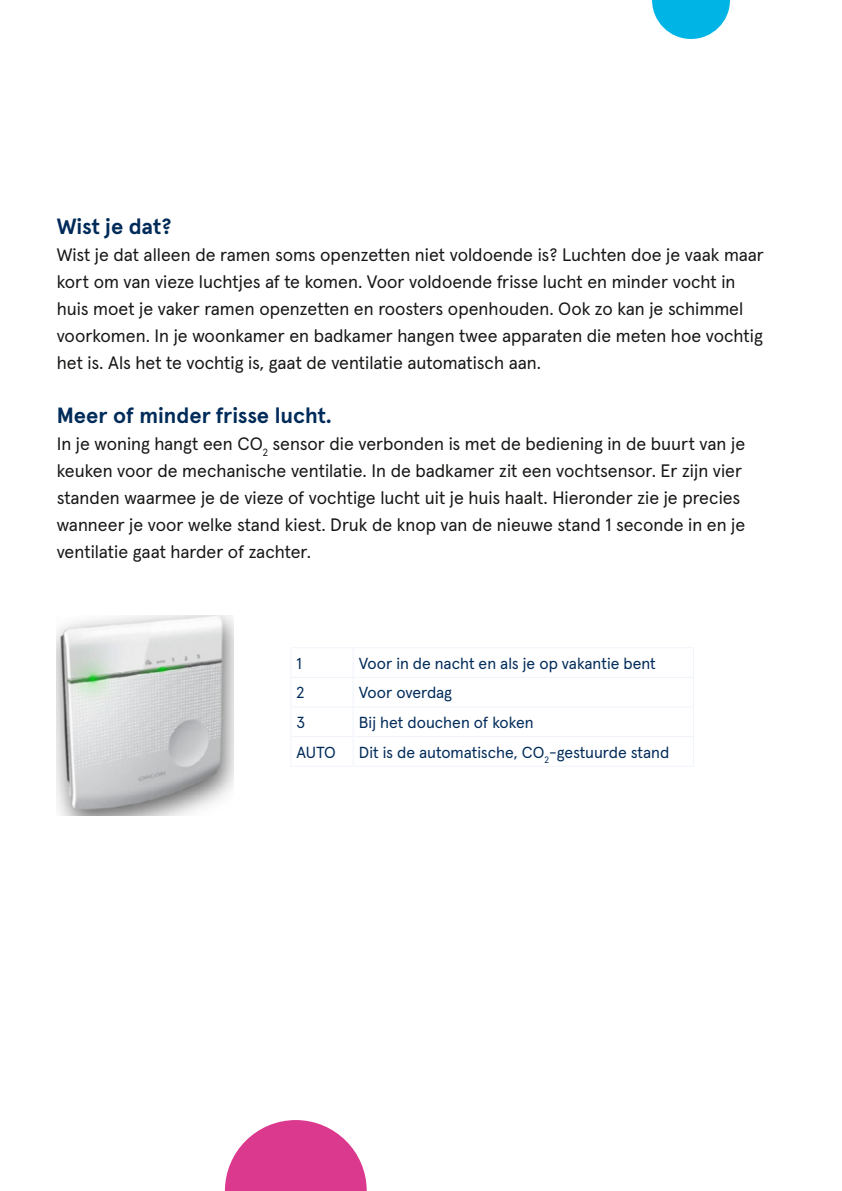
<style>
.page{position:relative;width:842px;height:1191px;background:#fff}
.page>*{position:absolute;margin:0;border:0;box-sizing:border-box;transform-origin:0 0}
.t1{font:700 22px "Apercu Pro";color:#002b59}
.t2{font:18px/27px "Apercu Pro";color:#181716}
.t3{font:16px "Apercu Pro";color:#002b59}
</style>
<div class="page">
<svg style="left:652px;top:0;width:78px;height:39px"></svg>
<svg style="left:225px;top:1120px;width:142px;height:71px"></svg>
<hr style="left:290px;top:647px;width:63px;height:1px;background:#f0f4fb">
<hr style="left:353px;top:647px;width:341px;height:1px;background:#f0f4fb">
<hr style="left:290px;top:677px;width:63px;height:1px;background:#f0f4fb">
<hr style="left:353px;top:677px;width:341px;height:1px;background:#f0f4fb">
<hr style="left:290px;top:706px;width:63px;height:1px;background:#f0f4fb">
<hr style="left:353px;top:706px;width:341px;height:1px;background:#f0f4fb">
<hr style="left:290px;top:736px;width:63px;height:1px;background:#f0f4fb">
<hr style="left:353px;top:736px;width:341px;height:1px;background:#f0f4fb">
<svg style="left:353px;top:649px;width:1px;height:116px"></svg>
<svg style="left:693px;top:648px;width:1px;height:117px"></svg>
<hr style="left:290px;top:765px;width:63px;height:1px;background:#f0f4fb">
<hr style="left:353px;top:765px;width:341px;height:1px;background:#f0f4fb">
<img style="left:57px;top:616px;width:177px;height:199px">
<p class="t1" style="left:57px;top:209px;width:116px">Wist je dat?</p>
<p class="t2" style="left:57px;top:240px;width:709px">Wist je dat alleen de ramen soms openzetten niet voldoende is? Luchten doe je vaak maar kort om van vieze luchtjes af te komen. Voor voldoende frisse lucht en minder vocht in huis moet je vaker ramen openzetten en roosters openhouden. Ook zo kan je schimmel voorkomen. In je woonkamer en badkamer hangen twee apparaten die meten hoe vochtig het is. Als het te vochtig is, gaat de ventilatie automatisch aan.</p>
<p class="t1" style="left:57px;top:398px;width:277px">Meer of minder frisse lucht.</p>
<p class="t2" style="left:57px;top:429px;width:690px">In je woning hangt een CO<sub>2</sub> sensor die verbonden is met de bediening in de buurt van je keuken voor de mechanische ventilatie. In de badkamer zit een vochtsensor. Er zijn vier standen waarmee je de vieze of vochtige lucht uit je huis haalt. Hieronder zie je precies wanneer je voor welke stand kiest. Druk de knop van de nieuwe stand 1 seconde in en je ventilatie gaat harder of zachter.</p>
<p class="t3" style="left:296px;top:651px;width:7px">1</p>
<p class="t3" style="left:359px;top:651px;width:298px">Voor in de nacht en als je op vakantie bent</p>
<p class="t3" style="left:296px;top:680px;width:9px">2</p>
<p class="t3" style="left:359px;top:680px;width:95px">Voor overdag</p>
<p class="t3" style="left:296px;top:710px;width:10px">3</p>
<p class="t3" style="left:359px;top:710px;width:176px">Bij het douchen of koken</p>
<p class="t3" style="left:296px;top:740px;width:41px">AUTO</p>
<p class="t3" style="left:359px;top:740px;width:312px">Dit is de automatische, CO<sub>2</sub>-gestuurde stand</p>
</div>
